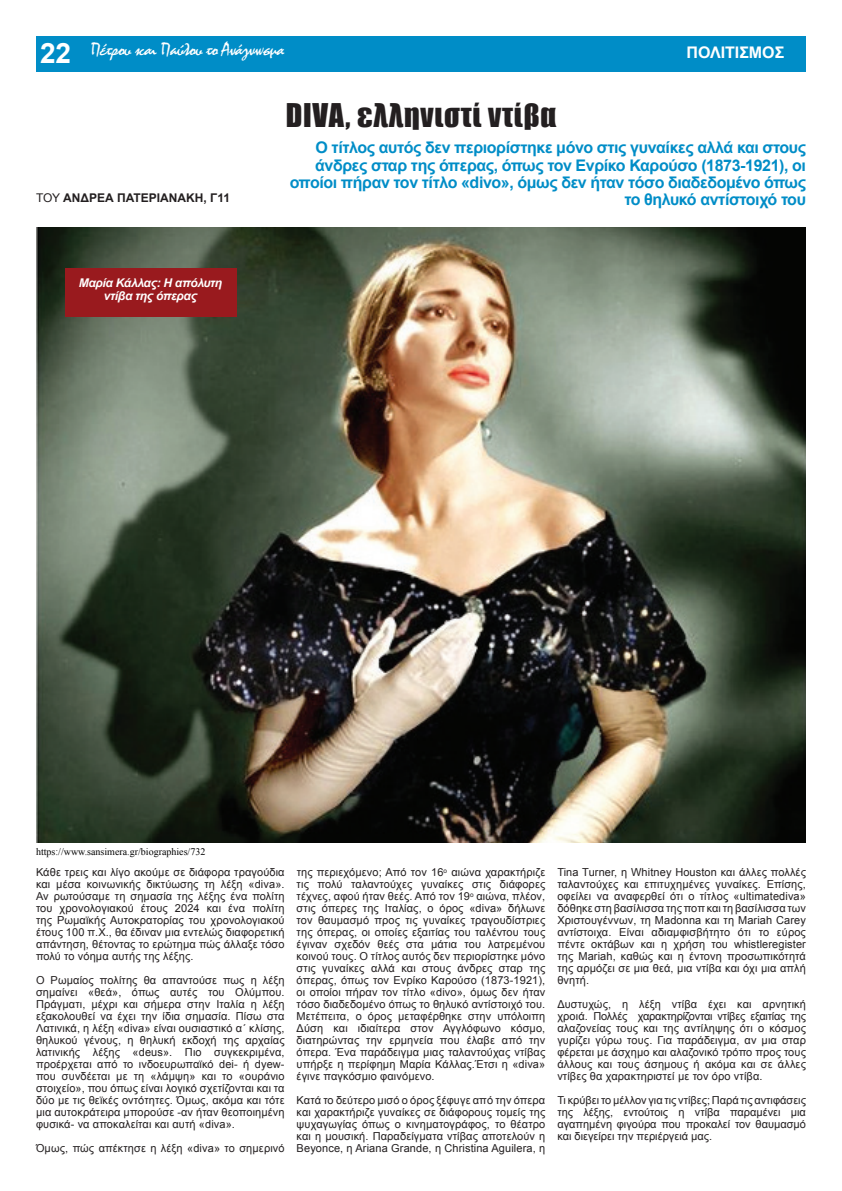
<style>
.page{position:relative;width:842px;height:1191px;background:#fff}
.page>*{position:absolute;margin:0;border:0;box-sizing:border-box;transform-origin:0 0}
.t1{font:30px "Impact";letter-spacing:.025em;color:#231f20}
.t2{font:19px "Mistral";letter-spacing:-.025em;color:#fff}
.t3{font:700 16px/17.3px "Arial";letter-spacing:-.025em;color:#008dc7;text-align:right}
.t4{font:700 16px "Arial";color:#fff}
.t5{font:italic 700 12px/12.9px "Arial";letter-spacing:-.025em;color:#fff;text-align:center}
.t6{font:700 12px "Arial";color:#231f20}
.t7{font:11px/12px "Arial";letter-spacing:.01em;color:#231f20;text-align:justify}
.t8{font:10px "Times New Roman";color:#000}
.s1{font-family:"Arial";font-weight:700;font-size:28px}
.s2{font-weight:400}
</style>
<div class="page">
<div style="left:36px;top:36px;width:770px;height:35px;background:#008dc7"></div>
<img style="left:36px;top:227px;width:770px;height:615px">
<div style="left:65px;top:268px;width:171px;height:49px;background:#991a1e"></div>
<h2 class="t2" style="left:40px;top:38px;width:246px"><span class="s1">22</span> Πέτρου και Πaύλου το Ανάγνωσμα</h2>
<h1 class="t1" style="left:286px;top:92px;width:272px">DIVA, ελληνιστί ντίβα</h1>
<h3 class="t4" style="left:686px;top:41px;width:99px">ΠΟΛΙΤΙΣΜΟΣ</h3>
<p class="t6" style="left:36px;top:189px;width:196px"><span class="s2">ΤΟΥ</span> ΑΝΔΡΕΑ ΠΑΤΕΡΙΑΝΑΚΗ, Γ11</p>
<p class="t5" style="left:79px;top:276px;width:145px">Μαρία Κάλλας: Η απόλυτη ντίβα της όπερας</p>
<h3 class="t3" style="left:290px;top:139px;width:518px">Ο τίτλος αυτός δεν περιορίστηκε μόνο στις γυναίκες αλλά και στους άνδρες σταρ της όπερας, όπως τον Ενρίκο Καρούσο (1873-1921), οι οποίοι πήραν τον τίτλο «divo», όμως δεν ήταν τόσο διαδεδομένο όπως το θηλυκό αντίστοιχό του</h3>
<p class="t8" style="left:36px;top:844px;width:171px">https://www.sansimera.gr/biographies/732</p>
<p class="t7" style="left:36px;top:866px;width:250px">Κάθε τρεις και λίγο ακούμε σε διάφορα τραγούδια και μέσα κοινωνικής δικτύωσης τη λέξη «diva».<br>Αν ρωτούσαμε τη σημασία της λέξης ένα πολίτη του χρονολογιακού έτους 2024 και ένα πολίτη της Ρωμαϊκής Αυτοκρατορίας του χρονολογιακού έτους 100 π.Χ., θα έδιναν μια εντελώς διαφορετική απάντηση, θέτοντας το ερώτημα πώς άλλαξε τόσο πολύ το νόημα αυτής της λέξης.</p>
<p class="t7" style="left:36px;top:974px;width:250px">Ο Ρωμαίος πολίτης θα απαντούσε πως η λέξη σημαίνει «θεά», όπως αυτές του Ολύμπου.<br>Πράγματι, μέχρι και σήμερα στην Ιταλία η λέξη εξακολουθεί να έχει την ίδια σημασία. Πίσω στα Λατινικά, η λέξη «diva» είναι ουσιαστικό α΄ κλίσης, θηλυκού γένους, η θηλυκή εκδοχή της αρχαίας λατινικής λέξης «deus». Πιο συγκεκριμένα, προέρχεται από το ινδοευρωπαϊκό dei- ή dyew&shy;που συνδέεται με τη «λάμψη» και το «ουράνιο στοιχείο», που όπως είναι λογικό σχετίζονται και τα δύο με τις θεϊκές οντότητες. Όμως, ακόμα και τότε μια αυτοκράτειρα μπορούσε -αν ήταν θεοποιημένη φυσικά- να αποκαλείται και αυτή «diva».</p>
<p class="t7" style="left:36px;top:1142px;width:250px">Όμως, πώς απέκτησε η λέξη «diva» το σημερινό</p>
<p class="t7" style="left:297px;top:866px;width:250px">της περιεχόμενο; Από τον 16<sup>ο</sup> αιώνα χαρακτήριζε τις πολύ ταλαντούχες γυναίκες στις διάφορες τέχνες, αφού ήταν θεές. Από τον 19<sup>ο</sup> αιώνα, πλέον, στις όπερες της Ιταλίας, ο όρος «diva» δήλωνε τον θαυμασμό προς τις γυναίκες τραγουδίστριες της όπερας, οι οποίες εξαιτίας του ταλέντου τους έγιναν σχεδόν θεές στα μάτια του λατρεμένου κοινού τους. Ο τίτλος αυτός δεν περιορίστηκε μόνο στις γυναίκες αλλά και στους άνδρες σταρ της όπερας, όπως τον Ενρίκο Καρούσο (1873-1921), οι οποίοι πήραν τον τίτλο «divo», όμως δεν ήταν τόσο διαδεδομένο όπως το θηλυκό αντίστοιχό του.<br>Μετέπειτα, ο όρος μεταφέρθηκε στην υπόλοιπη Δύση και ιδιαίτερα στον Αγγλόφωνο κόσμο, διατηρώντας την ερμηνεία που έλαβε από την όπερα. Ένα παράδειγμα μιας ταλαντούχας ντίβας υπήρξε η περίφημη Μαρία Κάλλας.Έτσι η «diva» έγινε παγκόσμιο φαινόμενο.</p>
<p class="t7" style="left:297px;top:1094px;width:250px">Κατά το δεύτερο μισό ο όρος ξέφυγε από την όπερα και χαρακτήριζε γυναίκες σε διάφορους τομείς της ψυχαγωγίας όπως ο κινηματογράφος, το θέατρο και η μουσική. Παραδείγματα ντίβας αποτελούν η Beyonce, η Ariana Grande, η Christina Aguilera, η</p>
<p class="t7" style="left:557px;top:866px;width:250px">Tina Turner, η Whitney Houston και άλλες πολλές ταλαντούχες και επιτυχημένες γυναίκες. Επίσης, οφείλει να αναφερθεί ότι ο τίτλος «ultimatediva» δόθηκε στη βασίλισσα της ποπ και τη βασίλισσα των Χριστουγέννων, τη Madonna και τη Mariah Carey αντίστοιχα. Είναι αδιαμφισβήτητο ότι το εύρος πέντε οκτάβων και η χρήση του whistleregister της Mariah, καθώς και η έντονη προσωπικότητά της αρμόζει σε μια θεά, μια ντίβα και όχι μια απλή θνητή.</p>
<p class="t7" style="left:557px;top:998px;width:250px">Δυστυχώς, η λέξη ντίβα έχει και αρνητική χροιά. Πολλές χαρακτηρίζονται ντίβες εξαιτίας της αλαζονείας τους και της αντίληψης ότι ο κόσμος γυρίζει γύρω τους. Για παράδειγμα, αν μια σταρ φέρεται με άσχημο και αλαζονικό τρόπο προς τους άλλους και τους άσημους ή ακόμα και σε άλλες ντίβες θα χαρακτηριστεί με τον όρο ντίβα.</p>
<p class="t7" style="left:557px;top:1094px;width:250px">Τι κρύβει το μέλλον για τις ντίβες; Παρά τις αντιφάσεις της λέξης, εντούτοις η ντίβα παραμένει μια αγαπημένη φιγούρα που προκαλεί τον θαυμασμό και διεγείρει την περιέργειά μας.</p>
</div>
